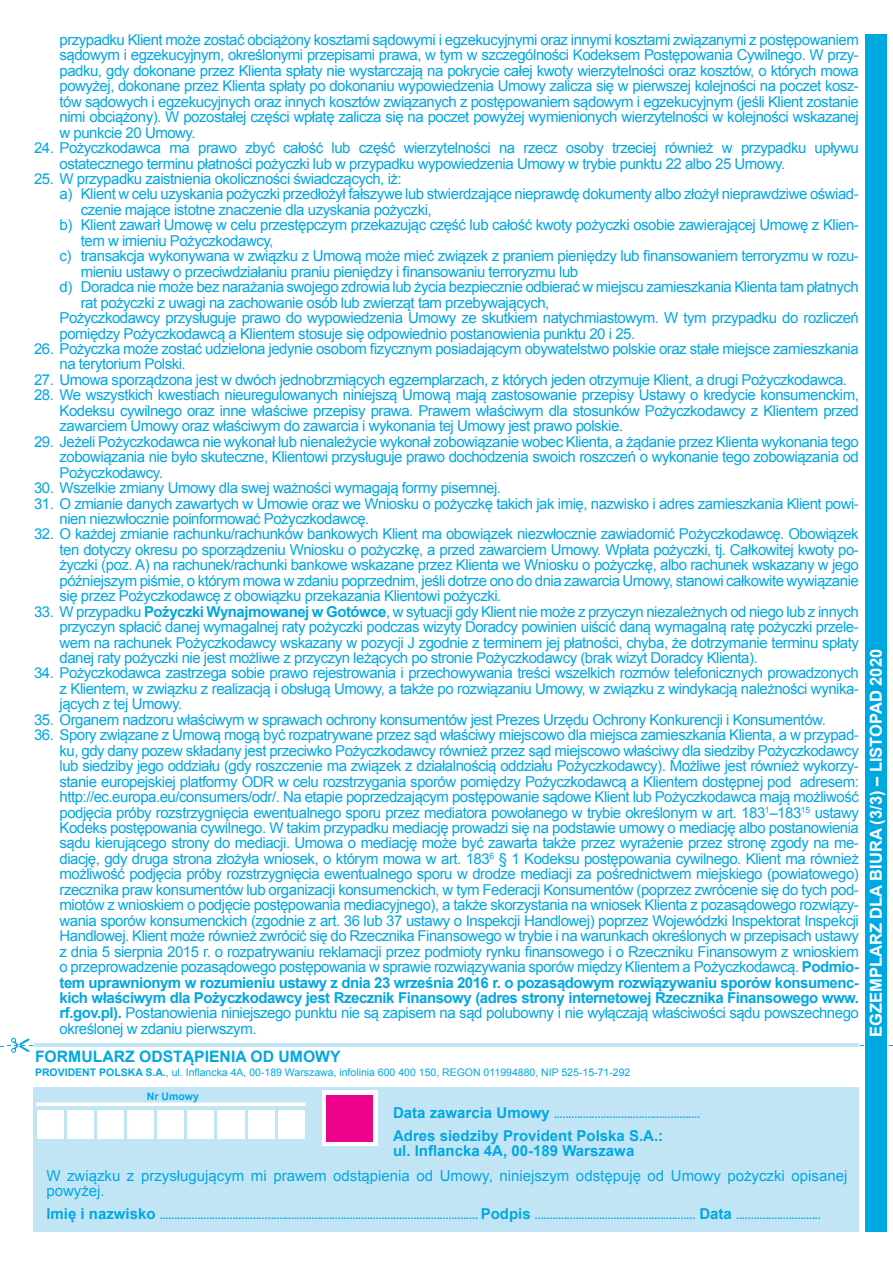
<style>
.page{position:relative;width:893px;height:1263px;background:#fff}
.page>*{position:absolute;margin:0;border:0;box-sizing:border-box;transform-origin:0 0}
.t1{font:700 16.5px "Arial";color:#fff}
.t2{font:700 15.75px "Arial";color:#00a8e2}
.t3{font:15px/15.5px "Arial";letter-spacing:-.03em;color:#00a8e2;text-align:justify}
.t4{font:15px/15px "Arial";color:#00a8e2}
.t5{font:700 15px/15px "Arial";color:#00a8e2}
.t6{font:700 10.5px "Arial";color:#00a8e2}
.t7{font:10.5px "Arial";color:#00a8e2}
.s1{font-weight:700}
.s2{font-size:15px}
</style>
<div class="page">
<div style="left:33px;top:1087px;width:826px;height:145px;background:#c2e5f6"></div>
<div style="left:36px;top:1111px;width:270px;height:28px;background:#fff"></div>
<hr style="left:34px;top:1109px;width:3px;height:31px;background:#c2e5f6">
<hr style="left:64px;top:1109px;width:3px;height:31px;background:#c2e5f6">
<hr style="left:94px;top:1109px;width:3px;height:31px;background:#c2e5f6">
<hr style="left:124px;top:1109px;width:3px;height:31px;background:#c2e5f6">
<hr style="left:154px;top:1109px;width:3px;height:31px;background:#c2e5f6">
<hr style="left:185px;top:1109px;width:2px;height:31px;background:#c2e5f6">
<hr style="left:215px;top:1109px;width:2px;height:31px;background:#c2e5f6">
<hr style="left:245px;top:1109px;width:2px;height:31px;background:#c2e5f6">
<hr style="left:275px;top:1109px;width:2px;height:31px;background:#c2e5f6">
<svg style="left:305px;top:1111px;width:1px;height:28px"></svg>
<hr style="left:36px;top:1103px;width:269px;height:3px;background:#fff">
<div style="left:322px;top:1090px;width:55px;height:55px;background:#fff"></div>
<div style="left:326px;top:1094px;width:47px;height:47px;background:#ed028c"></div>
<div style="left:865px;top:34px;width:22px;height:1197px;background:#00a8e2"></div>
<svg style="left:0;top:1038px;width:892px;height:15px"></svg>
<p class="t3" style="left:60px;top:32px;width:801px">przypadku Klient może zostać obciążony kosztami sądowymi i egzekucyjnymi oraz innymi kosztami związanymi z postępowaniem sądowym i egzekucyjnym, określonymi przepisami prawa, w tym w szczególności Kodeksem Postępowania Cywilnego. W przy&shy;padku, gdy dokonane przez Klienta spłaty nie wystarczają na pokrycie całej kwoty wierzytelności oraz kosztów, o których mowa powyżej, dokonane przez Klienta spłaty po dokonaniu wypowiedzenia Umowy zalicza się w pierwszej kolejności na poczet kosz&shy;tów sądowych i egzekucyjnych oraz innych kosztów związanych z postępowaniem sądowym i egzekucyjnym (jeśli Klient zostanie nimi obciążony). W pozostałej części wpłatę zalicza się na poczet powyżej wymienionych wierzytelności w kolejności wskazanej w punkcie 20 Umowy.</p>
<p class="t3" style="left:60px;top:140px;width:801px;text-indent:-26px">24. Pożyczkodawca ma prawo zbyć całość lub część wierzytelności na rzecz osoby trzeciej również w przypadku upływu ostatecznego terminu płatności pożyczki lub w przypadku wypowiedzenia Umowy w trybie punktu 22 albo 25 Umowy.</p>
<p class="t3" style="left:34px;top:171px;width:369px">25. W przypadku zaistnienia okoliczności świadczących, iż:</p>
<p class="t3" style="left:60px;top:187px;width:801px">a) Klient w celu uzyskania pożyczki przedłożył fałszywe lub stwierdzające nieprawdę dokumenty albo złożył nieprawdziwe oświad-</p>
<p class="t3" style="left:81px;top:202px;width:352px">czenie mające istotne znaczenie dla uzyskania pożyczki,</p>
<p class="t3" style="left:60px;top:218px;width:801px">b) Klient zawarł Umowę w celu przestępczym przekazując część lub całość kwoty pożyczki osobie zawierającej Umowę z Klien-</p>
<p class="t3" style="left:81px;top:233px;width:194px">tem w imieniu Pożyczkodawcy,</p>
<p class="t3" style="left:60px;top:248px;width:801px">c) transakcja wykonywana w związku z Umową może mieć związek z praniem pieniędzy lub finansowaniem terroryzmu w rozu-</p>
<p class="t3" style="left:81px;top:264px;width:499px">mieniu ustawy o przeciwdziałaniu praniu pieniędzy i finansowaniu terroryzmu lub</p>
<p class="t3" style="left:60px;top:279px;width:801px">d) Doradca nie może bez narażania swojego zdrowia lub życia bezpiecznie odbierać w miejscu zamieszkania Klienta tam płatnych</p>
<p class="t3" style="left:81px;top:295px;width:470px">rat pożyczki z uwagi na zachowanie osób lub zwierząt tam przebywających,</p>
<p class="t3" style="left:60px;top:310px;width:801px">Pożyczkodawcy przysługuje prawo do wypowiedzenia Umowy ze skutkiem natychmiastowym. W tym przypadku do rozliczeń</p>
<p class="t3" style="left:60px;top:326px;width:577px">pomiędzy Pożyczkodawcą a Klientem stosuje się odpowiednio postanowienia punktu 20 i 25.</p>
<p class="t3" style="left:60px;top:341px;width:801px;text-indent:-26px">26. Pożyczka może zostać udzielona jedynie osobom fizycznym posiadającym obywatelstwo polskie oraz stałe miejsce zamieszkania na terytorium Polski.</p>
<p class="t3" style="left:34px;top:372px;width:814px">27. Umowa sporządzona jest w dwóch jednobrzmiących egzemplarzach, z których jeden otrzymuje Klient, a drugi Pożyczkodawca.</p>
<p class="t3" style="left:60px;top:387px;width:801px;text-indent:-26px">28. We wszystkich kwestiach nieuregulowanych niniejszą Umową mają zastosowanie przepisy Ustawy o kredycie konsumenckim, Kodeksu cywilnego oraz inne właściwe przepisy prawa. Prawem właściwym dla stosunków Pożyczkodawcy z Klientem przed zawarciem Umowy oraz właściwym do zawarcia i wykonania tej Umowy jest prawo polskie.</p>
<p class="t3" style="left:60px;top:434px;width:801px;text-indent:-26px">29. Jeżeli Pożyczkodawca nie wykonał lub nienależycie wykonał zobowiązanie wobec Klienta, a żądanie przez Klienta wykonania tego zobowiązania nie było skuteczne, Klientowi przysługuje prawo dochodzenia swoich roszczeń o wykonanie tego zobowiązania od Pożyczkodawcy.</p>
<p class="t3" style="left:34px;top:480px;width:469px">30. Wszelkie zmiany Umowy dla swej ważności wymagają formy pisemnej.</p>
<p class="t3" style="left:60px;top:496px;width:801px;text-indent:-26px">31. O zmianie danych zawartych w Umowie oraz we Wniosku o pożyczkę takich jak imię, nazwisko i adres zamieszkania Klient powi&shy;nien niezwłocznie poinformować Pożyczkodawcę.</p>
<p class="t3" style="left:60px;top:527px;width:801px;text-indent:-26px">32. O każdej zmianie rachunku/rachunków bankowych Klient ma obowiązek niezwłocznie zawiadomić Pożyczkodawcę. Obowiązek ten dotyczy okresu po sporządzeniu Wniosku o pożyczkę, a przed zawarciem Umowy. Wpłata pożyczki, tj. Całkowitej kwoty po&shy;życzki (poz. A) na rachunek/rachunki bankowe wskazane przez Klienta we Wniosku o pożyczkę, albo rachunek wskazany w jego późniejszym piśmie, o którym mowa w zdaniu poprzednim, jeśli dotrze ono do dnia zawarcia Umowy, stanowi całkowite wywiązanie się przez Pożyczkodawcę z obowiązku przekazania Klientowi pożyczki.</p>
<p class="t3" style="left:60px;top:604px;width:801px;text-indent:-26px">33. W przypadku <span class="s1">Pożyczki Wynajmowanej w Gotówce</span>, w sytuacji gdy Klient nie może z przyczyn niezależnych od niego lub z innych przyczyn spłacić danej wymagalnej raty pożyczki podczas wizyty Doradcy powinien uiścić daną wymagalną ratę pożyczki przele&shy;wem na rachunek Pożyczkodawcy wskazany w pozycji J zgodnie z terminem jej płatności, chyba, że dotrzymanie terminu spłaty danej raty pożyczki nie jest możliwe z przyczyn leżących po stronie Pożyczkodawcy (brak wizyt Doradcy Klienta).</p>
<p class="t3" style="left:60px;top:666px;width:801px;text-indent:-26px">34. Pożyczkodawca zastrzega sobie prawo rejestrowania i przechowywania treści wszelkich rozmów telefonicznych prowadzonych z Klientem, w związku z realizacją i obsługą Umowy, a także po rozwiązaniu Umowy, w związku z windykacją należności wynika&shy;jących z tej Umowy.</p>
<p class="t3" style="left:34px;top:712px;width:793px">35. Organem nadzoru właściwym w sprawach ochrony konsumentów jest Prezes Urzędu Ochrony Konkurencji i Konsumentów.</p>
<p class="t3" style="left:60px;top:727px;width:801px;text-indent:-25px">36. Spory związane z Umową mogą być rozpatrywane przez sąd właściwy miejscowo dla miejsca zamieszkania Klienta, a w przypad&shy;ku, gdy dany pozew składany jest przeciwko Pożyczkodawcy również przez sąd miejscowo właściwy dla siedziby Pożyczkodawcy lub siedziby jego oddziału (gdy roszczenie ma związek z działalnością oddziału Pożyczkodawcy). Możliwe jest również wykorzy&shy;stanie europejskiej platformy ODR w celu rozstrzygania sporów pomiędzy Pożyczkodawcą a Klientem dostępnej pod adresem: http://ec.europa.eu/consumers/odr/. Na etapie poprzedzającym postępowanie sądowe Klient lub Pożyczkodawca mają możliwość podjęcia próby rozstrzygnięcia ewentualnego sporu przez mediatora powołanego w trybie określonym w art. 183<sup>1</sup>–183<sup>15</sup> ustawy Kodeks postępowania cywilnego. W takim przypadku mediację prowadzi się na podstawie umowy o mediację albo postanowienia sądu kierującego strony do mediacji. Umowa o mediację może być zawarta także przez wyrażenie przez stronę zgody na me&shy;diację, gdy druga strona złożyła wniosek, o którym mowa w art. 183<sup>6</sup> § 1 Kodeksu postępowania cywilnego. Klient ma również możliwość podjęcia próby rozstrzygnięcia ewentualnego sporu w drodze mediacji za pośrednictwem miejskiego (powiatowego) rzecznika praw konsumentów lub organizacji konsumenckich, w tym Federacji Konsumentów (poprzez zwrócenie się do tych pod&shy;miotów z wnioskiem o podjęcie postępowania mediacyjnego), a także skorzystania na wniosek Klienta z pozasądowego rozwiązy&shy;wania sporów konsumenckich (zgodnie z art. 36 lub 37 ustawy o Inspekcji Handlowej) poprzez Wojewódzki Inspektorat Inspekcji Handlowej. Klient może również zwrócić się do Rzecznika Finansowego w trybie i na warunkach określonych w przepisach ustawy z dnia 5 sierpnia 2015 r. o rozpatrywaniu reklamacji przez podmioty rynku finansowego i o Rzeczniku Finansowym z wnioskiem o przeprowadzenie pozasądowego postępowania w sprawie rozwiązywania sporów między Klientem a Pożyczkodawcą. <span class="s1">Podmio&shy;tem uprawnionym w rozumieniu ustawy z dnia 23 września 2016 r. o pozasądowym rozwiązywaniu sporów konsumenc&shy;kich właściwym dla Pożyczkodawcy jest Rzecznik Finansowy (adres strony internetowej Rzecznika Finansowego www. rf.gov.pl).</span> Postanowienia niniejszego punktu nie są zapisem na sąd polubowny i nie wyłączają właściwości sądu powszechnego określonej w zdaniu pierwszym.</p>
<p class="t2" style="left:35px;top:1046px;width:307px">FORMULARZ ODSTĄPIENIA OD UMOWY</p>
<p class="t7" style="left:35px;top:1065px;width:597px"><span class="s1">PROVIDENT POLSKA S.A.</span>, ul. Inflancka 4A, 00-189 Warszawa, infolinia 600 400 150, REGON 011994880, NIP 525-15-71-292</p>
<p class="t6" style="left:147px;top:1090px;width:53px">Nr Umowy</p>
<p class="t6" style="left:393px;top:1107px;width:308px"><span class="s2">Data zawarcia Umowy</span> ..................................................</p>
<p class="t5" style="left:393px;top:1128px;width:272px">Adres siedziby Provident Polska S.A.: ul. Inflancka 4A, 00-189 Warszawa</p>
<p class="t4" style="left:46px;top:1169px;width:802px">W związku z przysługującym mi prawem odstąpienia od Umowy, niniejszym odstępuję od Umowy pożyczki opisanej powyżej.</p>
<p class="t6" style="left:46px;top:1208px;width:776px"><span class="s2">Imię i nazwisko</span> ............................................................................................................. <span class="s2">Podpis</span> ....................................................... <span class="s2">Data</span> .............................</p>
<p class="t1" style="left:865px;top:1037px;width:389px;rotate:-90deg">EGZEMPLARZ DLA BIURA (3/3) – LISTOPAD 2020</p>
</div>
